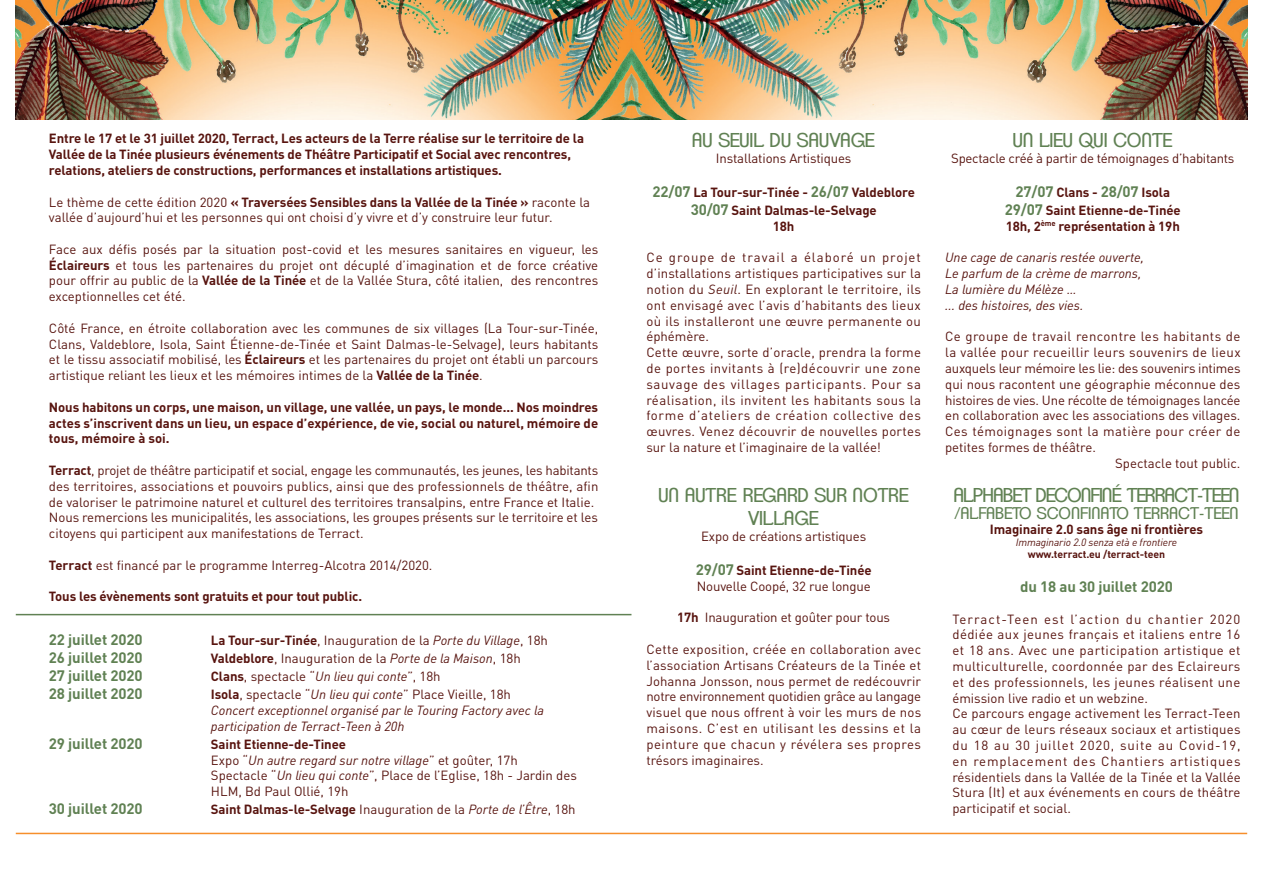
<style>
.page{position:relative;width:1263px;height:893px;background:#fff}
.page>*{position:absolute;margin:0;border:0;box-sizing:border-box;transform-origin:0 0}
.t1{font:19.5px/23.4px "Clemente P Dag";letter-spacing:-.01em;color:#608153;text-align:center}
.t2{font:19.5px "Clemente P Dag";letter-spacing:-.05em;color:#608153}
.t3{font:16.5px "Clemente P Dag";color:#608153}
.t4{font:700 15px "DIN Pro";letter-spacing:-.01em;color:#608153}
.t5{font:13.2px/15.8px "DIN Pro";color:#58140f}
.t6{font:13.2px/15.8px "DIN Pro";letter-spacing:.025em;color:#58140f}
.t7{font:700 13.2px/15.8px "DIN Pro";letter-spacing:-.01em;color:#58140f;text-align:center}
.t8{font:italic 13.2px/15.8px "DIN Pro";color:#58140f}
.t9{font:13.2px "DIN Pro";letter-spacing:-.02em;color:#58140f}
.t10{font:13.2px "DIN Pro";letter-spacing:.035em;color:#58140f}
.t11{font:13.2px "DIN Pro";letter-spacing:.03em;color:#58140f}
.t12{font:italic 10.5px "DIN Pro";letter-spacing:-.01em;color:#58140f}
.t13{font:700 10.5px "DIN Pro";letter-spacing:-.01em;color:#58140f}
.s1{font-weight:700}
.s2{font-style:italic}
.s3{font-weight:700;font-style:normal}
.s4{font-style:normal}
.s5{font-weight:400}
.s6{font-weight:400;font-style:italic}
.s7{font-size:15px;color:#608153}
.s8{font-weight:700;font-size:15px;color:#608153}
</style>
<div class="page">
<img style="left:16px;top:0;width:1231px;height:120px">
<hr style="left:16px;top:614px;width:615px;height:1px;background:#608153">
<hr style="left:16px;top:833px;width:1231px;height:1px;background:#f68f2b">
<p class="t7" style="left:49px;top:129px;width:537px;text-align:left">Entre le 17 et le 31 juillet 2020, Terract, Les acteurs de la Terre réalise sur le territoire de la<br>Vallée de la Tinée plusieurs événements de Théâtre Participatif et Social avec rencontres, relations, ateliers de constructions, performances et installations artistiques.</p>
<p class="t5" style="left:49px;top:193px;width:543px">Le thème de cette édition 2020 <span class="s1">« Traversées Sensibles dans la Vallée de la Tinée »</span> raconte la vallée d’aujourd’hui et les personnes qui ont choisi d’y vivre et d’y construire leur futur.</p>
<p class="t5" style="left:49px;top:240px;width:551px;text-align:justify">Face aux défis posés par la situation post-covid et les mesures sanitaires en vigueur, les <span class="s1">Éclaireurs</span> et tous les partenaires du projet ont décuplé d’imagination et de force créative pour offrir au public de la <span class="s1">Vallée de la Tinée</span> et de la Vallée Stura, côté italien, des rencontres exceptionnelles cet été.</p>
<p class="t5" style="left:49px;top:319px;width:551px;text-align:justify">Côté France, en étroite collaboration avec les communes de six villages (La Tour-sur-Tinée, Clans, Valdeblore, Isola, Saint Étienne-de-Tinée et Saint Dalmas-le-Selvage), leurs habitants et le tissu associatif mobilisé, les <span class="s1">Éclaireurs</span> et les partenaires du projet ont établi un parcours artistique reliant les lieux et les mémoires intimes de la <span class="s1">Vallée de la Tinée</span>.</p>
<p class="t7" style="left:49px;top:398px;width:551px;text-align:justify">Nous habitons un corps, une maison, un village, une vallée, un pays, le monde... Nos moindres actes s’inscrivent dans un lieu, un espace d’expérience, de vie, social ou naturel, mémoire de tous, mémoire à soi.</p>
<p class="t5" style="left:49px;top:461px;width:551px"><span class="s1">Terract</span>, projet de théâtre participatif et social, engage les communautés, les jeunes, les habitants des territoires, associations et pouvoirs publics, ainsi que des professionnels de théâtre, afin de valoriser le patrimoine naturel et culturel des territoires transalpins, entre France et Italie.<br>Nous remercions les municipalités, les associations, les groupes présents sur le territoire et les citoyens qui participent aux manifestations de Terract.</p>
<p class="t5" style="left:49px;top:556px;width:385px"><span class="s1">Terract</span> est financé par le programme Interreg-Alcotra 2014/2020.</p>
<p class="t7" style="left:49px;top:587px;width:315px">Tous les évènements sont gratuits et pour tout public.</p>
<p class="t4" style="left:49px;top:627px;width:95px">22 juillet 2020</p>
<p class="t5" style="left:211px;top:631px;width:338px"><span class="s1">La Tour-sur-Tinée</span>, Inauguration de la <span class="s2">Porte du Village</span>, 18h</p>
<p class="t4" style="left:49px;top:645px;width:95px">26 juillet 2020</p>
<p class="t5" style="left:211px;top:649px;width:311px"><span class="s1">Valdeblore</span>, Inauguration de la <span class="s2">Porte de la Maison</span>, 18h</p>
<p class="t4" style="left:49px;top:663px;width:95px">27 juillet 2020</p>
<p class="t5" style="left:211px;top:667px;width:231px"><span class="s1">Clans</span>, spectacle “<span class="s2">Un lieu qui conte</span>”, 18h</p>
<p class="t4" style="left:49px;top:681px;width:95px">28 juillet 2020</p>
<p class="t8" style="left:211px;top:685px;width:335px"><span class="s3">Isola</span><span class="s4">, spectacle “</span>Un lieu qui conte<span class="s4">” Place Vieille, 18h<br></span>Concert exceptionnel organisé par le Touring Factory avec la participation de Terract-Teen à 20h</p>
<p class="t4" style="left:49px;top:731px;width:95px">29 juillet 2020</p>
<p class="t5" style="left:211px;top:735px;width:367px"><span class="s1">Saint Etienne-de-Tinee<br></span>Expo “<span class="s2">Un autre regard sur notre village</span>” et goûter, 17h Spectacle “<span class="s2">Un lieu qui conte</span>”, Place de l’Eglise, 18h - Jardin des HLM, Bd Paul Ollié, 19h</p>
<p class="t4" style="left:49px;top:796px;width:95px">30 juillet 2020</p>
<p class="t7" style="left:211px;top:800px;width:366px">Saint Dalmas-le-Selvage <span class="s5">Inauguration de la</span> <span class="s6">Porte de l’Être</span><span class="s5">, 18h</span></p>
<h1 class="t1" style="left:692px;top:129px;width:185px">AU SEUIL DU SAUVAGE</h1>
<p class="t5" style="left:716px;top:149px;width:137px">Installations Artistiques</p>
<p class="t7" style="left:652px;top:182px;width:264px;line-height:18px"><span class="s7">22/07</span> La Tour-sur-Tinée - <span class="s7">26/07</span> Valdeblore<br><span class="s7">30/07</span> Saint Dalmas-le-Selvage</p>
<p class="t7" style="left:773px;top:217px;width:23px">18h</p>
<p class="t6" style="left:646px;top:248px;width:276px">Ce groupe de travail a élaboré un projet d’installations artistiques participatives sur la notion du <span class="s2">Seuil</span>. En explorant le territoire, ils ont envisagé avec l’avis d’habitants des lieux où ils installeront une œuvre permanente ou éphémère.<br>Cette œuvre, sorte d’oracle, prendra la forme de portes invitants à (re)découvrir une zone sauvage des villages participants. Pour sa réalisation, ils invitent les habitants sous la forme d’ateliers de création collective des œuvres. Venez découvrir de nouvelles portes sur la nature et l’imaginaire de la vallée!</p>
<h1 class="t1" style="left:658px;top:483px;width:253px">UN AUTRE REGARD SUR NOTRE<br>VILLAGE</h1>
<p class="t5" style="left:701px;top:527px;width:167px">Expo de créations artistiques</p>
<p class="t5" style="left:696px;top:561px;width:177px"><span class="s8">29/07</span> <span class="s1">Saint Etienne-de-Tinée<br></span>Nouvelle Coopé, 32 rue longue</p>
<p class="t5" style="left:677px;top:608px;width:214px"><span class="s1">17h</span> Inauguration et goûter pour tous</p>
<p class="t5" style="left:646px;top:640px;width:276px;text-align:justify">Cette exposition, créée en collaboration avec l’association Artisans Créateurs de la Tinée et Johanna Jonsson, nous permet de redécouvrir notre environnement quotidien grâce au langage visuel que nous offrent à voir les murs de nos maisons. C’est en utilisant les dessins et la peinture que chacun y révélera ses propres trésors imaginaires.</p>
<h1 class="t1" style="left:1012px;top:129px;width:162px">UN LIEU QUI CONTE</h1>
<p class="t9" style="left:951px;top:148px;width:285px">Spectacle créé à partir de témoignages d’habitants</p>
<p class="t7" style="left:1005px;top:182px;width:177px;line-height:18px"><span class="s7">27/07</span> Clans - <span class="s7">28/07</span> Isola<br><span class="s7">29/07</span> Saint Etienne-de-Tinée</p>
<p class="t7" style="left:1006px;top:217px;width:176px">18h, 2<sup>ème</sup> représentation à 19h</p>
<p class="t8" style="left:945px;top:248px;width:201px">Une cage de canaris restée ouverte,<br>Le parfum de la crème de marrons,<br>La lumière du Mélèze …<br>... des histoires, des vies.</p>
<p class="t10" style="left:945px;top:326px;width:297px">Ce groupe de travail rencontre les habitants de</p>
<p class="t6" style="left:945px;top:343px;width:297px">la vallée pour recueillir leurs souvenirs de lieux</p>
<p class="t5" style="left:945px;top:359px;width:297px">auxquels leur mémoire les lie: des souvenirs intimes</p>
<p class="t5" style="left:945px;top:375px;width:297px">qui nous racontent une géographie méconnue des</p>
<p class="t5" style="left:945px;top:391px;width:297px">histoires de vies. Une récolte de témoignages lancée</p>
<p class="t5" style="left:945px;top:406px;width:297px">en collaboration avec les associations des villages.</p>
<p class="t11" style="left:945px;top:421px;width:297px">Ces témoignages sont la matière pour créer de</p>
<p class="t5" style="left:945px;top:438px;width:152px">petites formes de théâtre.</p>
<p class="t5" style="left:1115px;top:454px;width:127px">Spectacle tout public.</p>
<h1 class="t2" style="left:953px;top:484px;width:288px">ALPHABET DECONFINÉ TERRACT-TEEN</h1>
<p class="t3" style="left:954px;top:503px;width:286px">/ALFABETO SCONFINATO TERRACT-TEEN</p>
<p class="t7" style="left:990px;top:520px;width:215px">Imaginaire 2.0 sans âge ni frontières</p>
<p class="t12" style="left:1016px;top:534px;width:163px">Immaginario 2.0 senza età e frontiere</p>
<p class="t13" style="left:1028px;top:546px;width:139px">www.terract.eu /terract-teen</p>
<p class="t4" style="left:1020px;top:574px;width:154px">du 18 au 30 juillet 2020</p>
<p class="t6" style="left:952px;top:610px;width:290px">Terract-Teen est l’action du chantier 2020 dédiée aux jeunes français et italiens entre 16 et 18 ans. Avec une participation artistique et multiculturelle, coordonnée par des Eclaireurs et des professionnels, les jeunes réalisent une émission live radio et un webzine.<br>Ce parcours engage activement les Terract-Teen au cœur de leurs réseaux sociaux et artistiques du 18 au 30 juillet 2020, suite au Covid-19, en remplacement des Chantiers artistiques résidentiels dans la Vallée de la Tinée et la Vallée Stura (It) et aux événements en cours de théâtre participatif et social.</p>
</div>
